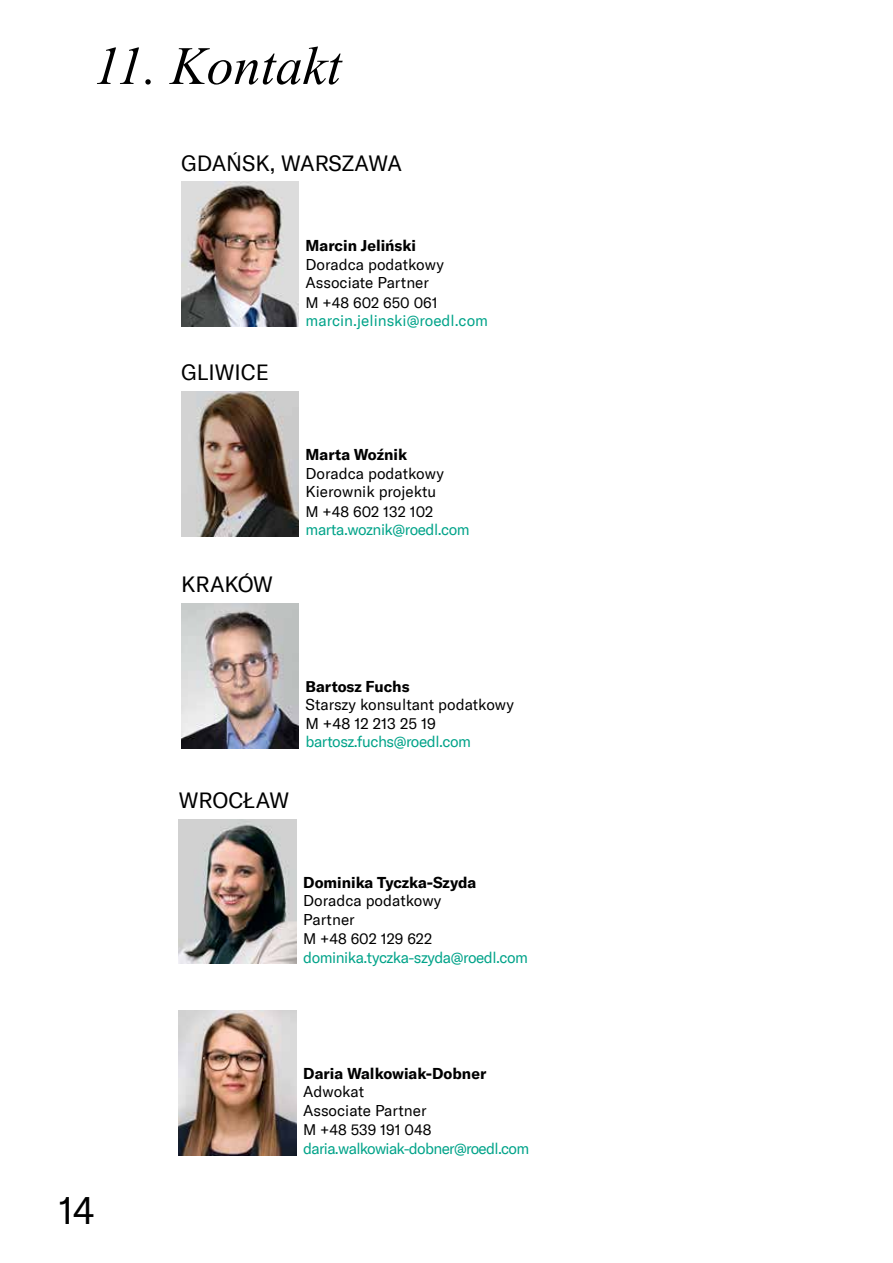
<style>
.page{position:relative;width:893px;height:1263px;background:#fff}
.page>*{position:absolute;margin:0;border:0;box-sizing:border-box;transform-origin:0 0}
.t1{font:italic 54px "Times New Roman";color:#000}
.t2{font:37.5px "GT America";color:#000}
.t3{font:21.6px "GT America";color:#000}
.t4{font:15.45px/18.5px "GT America";color:#000}
.t5{font:15.45px "GT America";letter-spacing:-.03em;color:#00a389}
.t6{font:700 15.45px "GT America";color:#000}
.t7{font:15.45px "GT America";color:#00a389}
.t8{font:15px "GT America";color:#000}
</style>
<div class="page">
<img style="left:181px;top:392px;width:118px;height:144px">
<img style="left:181px;top:603px;width:118px;height:145px">
<img style="left:181px;top:182px;width:118px;height:145px">
<img style="left:179px;top:819px;width:118px;height:145px">
<img style="left:179px;top:1010px;width:118px;height:145px">
<h1 class="t1" style="left:94px;top:29px;width:250px">11. Kontakt</h1>
<h3 class="t3" style="left:181px;top:150px;width:222px">GDAŃSK, WARSZAWA</h3>
<h2 class="t2" style="left:59px;top:1188px;width:37px">14</h2>
<h3 class="t3" style="left:181px;top:360px;width:89px">GLIWICE</h3>
<h3 class="t3" style="left:181px;top:572px;width:93px">KRAKÓW</h3>
<p class="t6" style="left:306px;top:236px;width:112px">Marcin Jeliński</p>
<p class="t4" style="left:306px;top:255px;width:140px">Doradca podatkowy<br>Associate Partner</p>
<p class="t8" style="left:306px;top:294px;width:134px">M +48 602 650 061</p>
<p class="t7" style="left:306px;top:312px;width:184px">marcin.jelinski@roedl.com</p>
<p class="t6" style="left:306px;top:445px;width:103px">Marta Woźnik</p>
<p class="t4" style="left:306px;top:464px;width:140px">Doradca podatkowy<br>Kierownik projektu</p>
<p class="t8" style="left:306px;top:502px;width:129px">M +48 602 132 102</p>
<p class="t5" style="left:306px;top:520px;width:166px">marta.woznik@roedl.com</p>
<h3 class="t3" style="left:179px;top:787px;width:112px">WROCŁAW</h3>
<p class="t6" style="left:306px;top:677px;width:105px">Bartosz Fuchs</p>
<p class="t4" style="left:306px;top:696px;width:210px">Starszy konsultant podatkowy<br>M +48 12 213 25 19</p>
<p class="t5" style="left:306px;top:733px;width:167px">bartosz.fuchs@roedl.com</p>
<p class="t6" style="left:303px;top:872px;width:175px">Dominika Tyczka-Szyda</p>
<p class="t4" style="left:303px;top:891px;width:140px">Doradca podatkowy<br>Partner</p>
<p class="t8" style="left:303px;top:930px;width:130px">M +48 602 129 622</p>
<p class="t5" style="left:303px;top:948px;width:226px">dominika.tyczka-szyda@roedl.com</p>
<p class="t6" style="left:303px;top:1064px;width:185px">Daria Walkowiak-Dobner</p>
<p class="t4" style="left:303px;top:1083px;width:125px">Adwokat<br>Associate Partner</p>
<p class="t8" style="left:303px;top:1121px;width:130px">M +48 539 191 048</p>
<p class="t5" style="left:303px;top:1139px;width:227px">daria.walkowiak-dobner@roedl.com</p>
</div>
